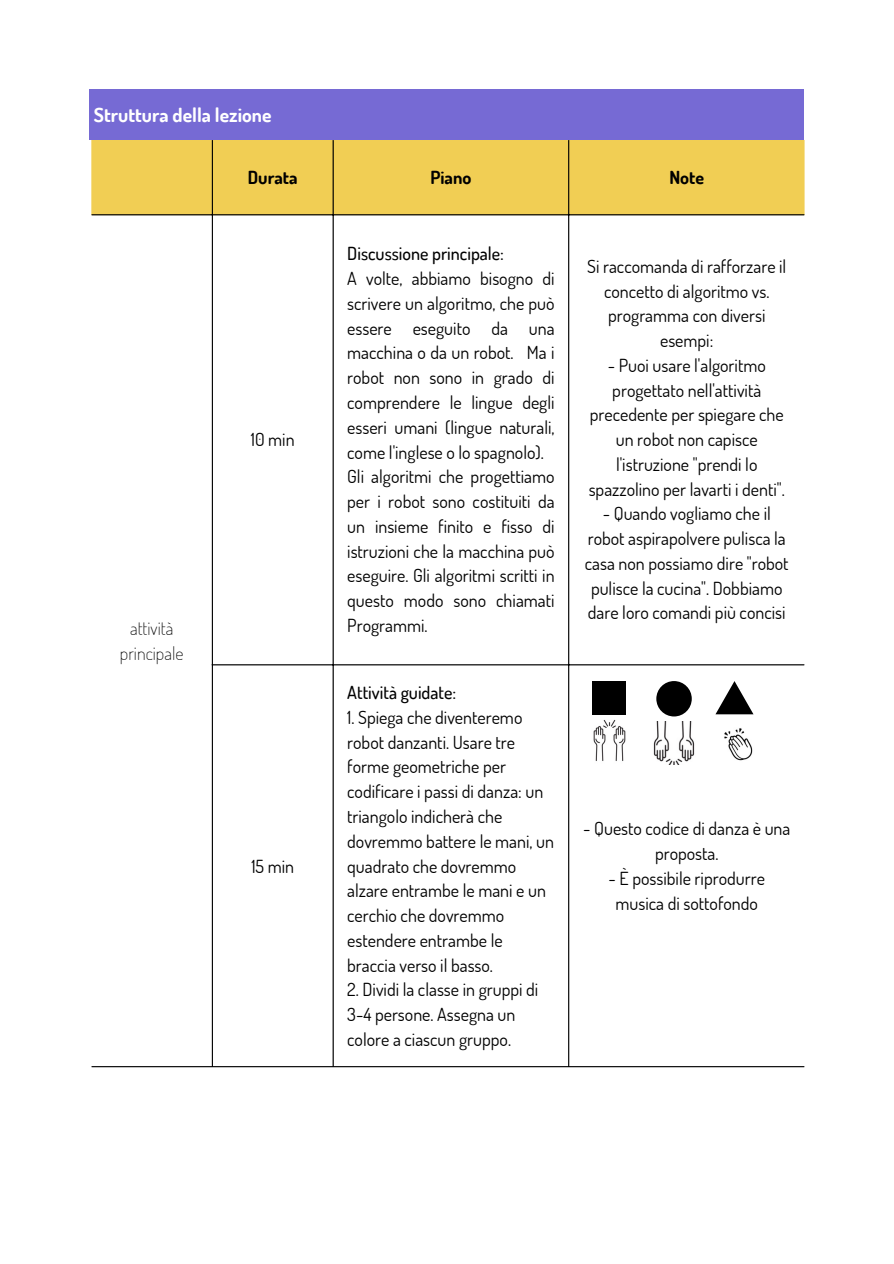
<style>
.page{position:relative;width:894px;height:1264px;background:#fff}
.page>*{position:absolute;margin:0;border:0;box-sizing:border-box;transform-origin:0 0}
.t1{font:700 19.5px "Dosis";color:#fff}
.t2{font:18px/24.8px "Dosis";color:#000;text-align:center}
.t3{font:500 18px "Dosis";color:#000}
.t4{font:200 18px/24.8px "Dosis";color:#000;text-align:center}
.t5{font:700 18px "Dosis";color:#000}
</style>
<div class="page">
<div style="left:89px;top:89px;width:715px;height:51px;background:#766ad4"></div>
<div style="left:92px;top:140px;width:712px;height:74px;background:#f1ce54"></div>
<hr style="left:212px;top:140px;width:1px;height:926px;background:#000">
<hr style="left:332px;top:140px;width:1px;height:926px;background:#000">
<hr style="left:568px;top:140px;width:1px;height:926px;background:#000">
<hr style="left:92px;top:214px;width:712px;height:1px;background:#000">
<hr style="left:212px;top:664px;width:592px;height:1px;background:#000">
<hr style="left:92px;top:1066px;width:712px;height:1px;background:#000">
<svg style="left:715px;top:681px;width:38px;height:33px"></svg>
<div style="left:592px;top:681px;width:34px;height:33px;background:#000"></div>
<div style="left:656px;top:681px;width:35px;height:35px;background:#000;border-radius:50%"></div>
<img style="left:593px;top:720px;width:33px;height:41px">
<img style="left:724px;top:728px;width:29px;height:33px">
<img style="left:653px;top:721px;width:42px;height:43px">
<h1 class="t1" style="left:94px;top:102px;width:179px">Struttura della lezione</h1>
<p class="t4" style="left:120px;top:615px;width:65px">attività principale</p>
<p class="t5" style="left:248px;top:165px;width:51px">Durata</p>
<p class="t5" style="left:430px;top:165px;width:43px">Piano</p>
<p class="t5" style="left:669px;top:165px;width:36px">Note</p>
<p class="t2" style="left:251px;top:426px;width:45px">10 min</p>
<p class="t2" style="left:251px;top:853px;width:44px">15 min</p>
<p class="t3" style="left:347px;top:242px;width:158px">Discussione principale:</p>
<p class="t2" style="left:347px;top:266px;width:209px;text-align:justify">A volte, abbiamo bisogno di scrivere un algoritmo, che può essere eseguito da una macchina o da un robot. Ma i robot non sono in grado di comprendere le lingue degli esseri umani (lingue naturali, come l'inglese o lo spagnolo).</p>
<p class="t2" style="left:347px;top:464px;width:209px;text-align:justify">Gli algoritmi che progettiamo per i robot sono costituiti da un insieme finito e fisso di istruzioni che la macchina può eseguire. Gli algoritmi scritti in questo modo sono chiamati Programmi.</p>
<p class="t3" style="left:347px;top:680px;width:111px">Attività guidate:</p>
<p class="t2" style="left:347px;top:704px;width:208px;text-align:left">1. Spiega che diventeremo robot danzanti. Usare tre forme geometriche per codificare i passi di danza: un triangolo indicherà che dovremmo battere le mani, un quadrato che dovremmo alzare entrambe le mani e un cerchio che dovremmo estendere entrambe le braccia verso il basso.</p>
<p class="t2" style="left:347px;top:976px;width:193px;text-align:left">2. Dividi la classe in gruppi di<br>3-4 persone. Assegna un colore a ciascun gruppo.</p>
<p class="t2" style="left:587px;top:253px;width:201px">Si raccomanda di rafforzare il concetto di algoritmo vs. programma con diversi esempi:</p>
<p class="t2" style="left:588px;top:352px;width:198px">- Puoi usare l'algoritmo progettato nell'attività precedente per spiegare che un robot non capisce l'istruzione "prendi lo spazzolino per lavarti i denti".</p>
<p class="t2" style="left:584px;top:501px;width:205px">- Quando vogliamo che il robot aspirapolvere pulisca la casa non possiamo dire "robot pulisce la cucina". Dobbiamo dare loro comandi più concisi</p>
<p class="t2" style="left:583px;top:815px;width:209px">- Questo codice di danza è una proposta.</p>
<p class="t2" style="left:608px;top:865px;width:158px">- È possibile riprodurre musica di sottofondo</p>
</div>
